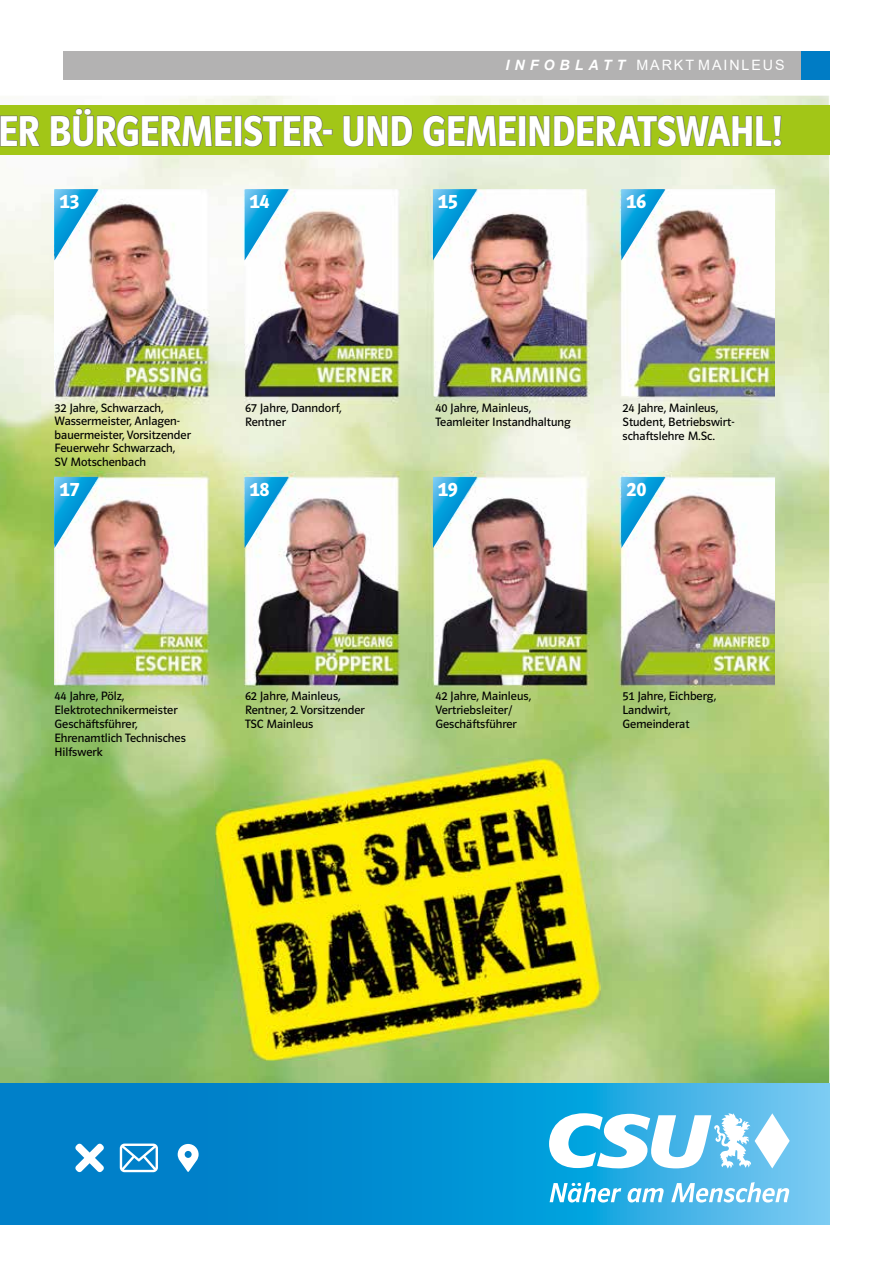
<style>
.page{position:relative;width:893px;height:1263px;background:#fff}
.page>*{position:absolute;margin:0;border:0;box-sizing:border-box;transform-origin:0 0}
.t1{font:600 44.55px "Polo 22 R";letter-spacing:-.02em;color:#fff;scale:.9 1}
.t2{font:600 21px "Polo 22 R";color:#fff}
.t3{font:14.25px "Arial";letter-spacing:.135em;color:#fff}
.t4{font:12.6px/14px "Polo 22 R Buch";color:#000}
.s1{font-weight:700;font-style:italic}
</style>
<div class="page">
<div style="left:64px;top:51px;width:765px;height:28px;background:#b3b2b2"></div>
<div style="left:801px;top:51px;width:28px;height:28px;background:#007cc5"></div>
<img style="left:0;top:96px;width:829px;height:988px">
<svg style="left:0;top:1084px;width:829px;height:140px;background:#1093d4"></svg>
<svg style="left:120px;top:1143px;width:38px;height:29px"></svg>
<svg style="left:178px;top:1144px;width:21px;height:28px"></svg>
<svg style="left:75px;top:1143px;width:29px;height:29px"></svg>
<svg style="left:550px;top:1182px;width:71px;height:20px"></svg>
<svg style="left:627px;top:1188px;width:37px;height:14px"></svg>
<svg style="left:671px;top:1182px;width:118px;height:20px"></svg>
<svg style="left:549px;top:1113px;width:241px;height:55px"></svg>
<div style="left:0;top:105px;width:829px;height:50px;background:#a2c617"></div>
<svg style="left:0;top:115px;width:40px;height:31px"></svg>
<svg style="left:51px;top:108px;width:181px;height:39px"></svg>
<div style="left:235px;top:116px;width:7px;height:30px;border:1px solid #706f6f"></div>
<svg style="left:244px;top:115px;width:80px;height:32px"></svg>
<div style="left:323px;top:129px;width:9px;height:6px;border:1px solid #706f6f"></div>
<svg style="left:343px;top:115px;width:70px;height:32px"></svg>
<svg style="left:423px;top:115px;width:93px;height:32px"></svg>
<div style="left:519px;top:116px;width:7px;height:30px;border:1px solid #706f6f"></div>
<svg style="left:529px;top:115px;width:252px;height:32px"></svg>
<img style="left:55px;top:189px;width:720px;height:232px">
<img style="left:55px;top:472px;width:720px;height:226px">
<svg style="left:54px;top:189px;width:44px;height:71px"></svg>
<svg style="left:245px;top:189px;width:44px;height:71px"></svg>
<svg style="left:433px;top:189px;width:44px;height:71px"></svg>
<svg style="left:621px;top:189px;width:44px;height:71px"></svg>
<svg style="left:54px;top:477px;width:44px;height:71px"></svg>
<svg style="left:245px;top:477px;width:44px;height:71px"></svg>
<svg style="left:433px;top:477px;width:44px;height:71px"></svg>
<svg style="left:621px;top:477px;width:44px;height:71px"></svg>
<img style="left:215px;top:758px;width:385px;height:303px">
<p class="t3" style="left:506px;top:55px;width:281px"><span class="s1">I N F O B L AT T</span> MARKT MAINLEUS</p>
<h1 class="t1" style="left:-2px;top:108px;width:874px">ER BÜRGERMEISTER- UND GEMEINDERATSWAHL!</h1>
<h2 class="t2" style="left:59px;top:190px;width:21px">13</h2>
<h2 class="t2" style="left:250px;top:190px;width:21px">14</h2>
<h2 class="t2" style="left:438px;top:190px;width:21px">15</h2>
<h2 class="t2" style="left:626px;top:190px;width:21px">16</h2>
<p class="t4" style="left:55px;top:401px;width:138px;line-height:13.4px">32 Jahre, Schwarzach,<br>Wassermeister, Anlagen&shy;bauermeister, Vorsitzender<br>Feuerwehr Schwarzach,<br>SV Motschenbach</p>
<p class="t4" style="left:245px;top:401px;width:98px">67 Jahre, Danndorf,<br>Rentner</p>
<p class="t4" style="left:435px;top:401px;width:137px">40 Jahre, Mainleus,<br>Teamleiter Instandhaltung</p>
<p class="t4" style="left:623px;top:401px;width:113px">24 Jahre, Mainleus,<br>Student, Betriebswirt&shy;schaftslehre M.Sc.</p>
<h2 class="t2" style="left:59px;top:478px;width:21px">17</h2>
<h2 class="t2" style="left:250px;top:478px;width:21px">18</h2>
<h2 class="t2" style="left:438px;top:478px;width:21px">19</h2>
<h2 class="t2" style="left:626px;top:478px;width:21px">20</h2>
<p class="t4" style="left:55px;top:689px;width:133px">44 Jahre, Pölz,<br>Elektrotechnikermeister<br>Geschäftsführer,<br>Ehrenamtlich Technisches<br>Hilfswerk</p>
<p class="t4" style="left:245px;top:689px;width:121px">62 Jahre, Mainleus,<br>Rentner, 2. Vorsitzender<br>TSC Mainleus</p>
<p class="t4" style="left:435px;top:689px;width:97px">42 Jahre, Mainleus,<br>Vertriebsleiter/<br>Geschäftsführer</p>
<p class="t4" style="left:623px;top:689px;width:95px">51 Jahre, Eichberg,<br>Landwirt,<br>Gemeinderat</p>
</div>
